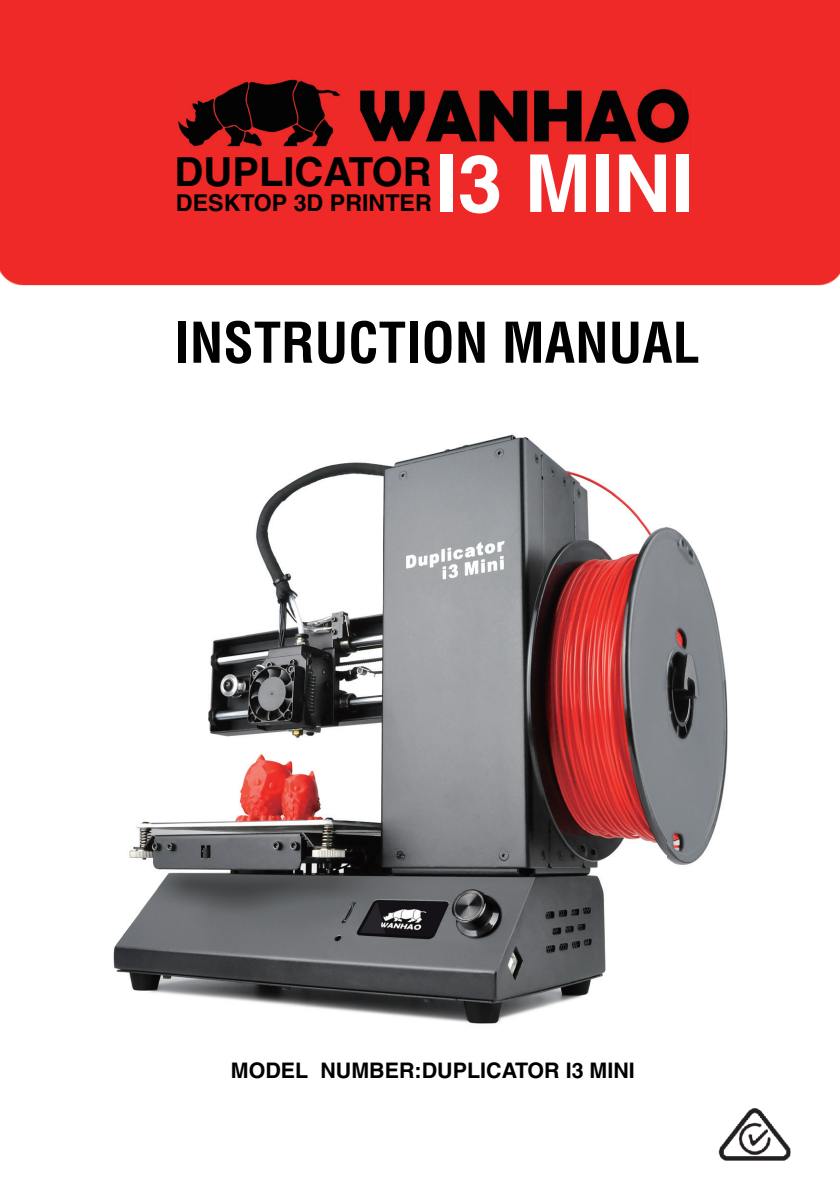
<style>
.page{position:relative;width:840px;height:1191px;background:#fff}
.page>*{position:absolute;margin:0;border:0;box-sizing:border-box;transform-origin:0 0}
.t1{font:700 80px "Helvetica";color:#fff}
.t2{font:700 condensed 54.8px "Helvetica";color:#000}
.t3{font:700 40px "Helvetica";color:#000}
.t4{font:700 23.2px "Helvetica";color:#000}
.t5{font:700 21.4px "Helvetica";color:#000}
</style>
<div class="page">
<img style="left:718px;top:1108px;width:73px;height:53px">
<img style="left:113px;top:434px;width:615px;height:590px">
<div style="left:0;top:0;width:839px;height:286px;background:#ee2927"></div>
<img style="left:176px;top:79px;width:165px;height:71px">
<img style="left:347px;top:83px;width:343px;height:67px">
<h3 class="t3" style="left:174px;top:147px;width:258px">DUPLICATOR</h3>
<p class="t4" style="left:176px;top:189px;width:257px">DESKTOP 3D PRINTER</p>
<h1 class="t1" style="left:435px;top:135px;width:259px">I3 MINI</h1>
<h2 class="t2" style="left:174px;top:308px;width:526px">INSTRUCTION MANUAL</h2>
<p class="t5" style="left:231px;top:1057px;width:405px">MODEL NUMBER:DUPLICATOR I3 MINI</p>
</div>
